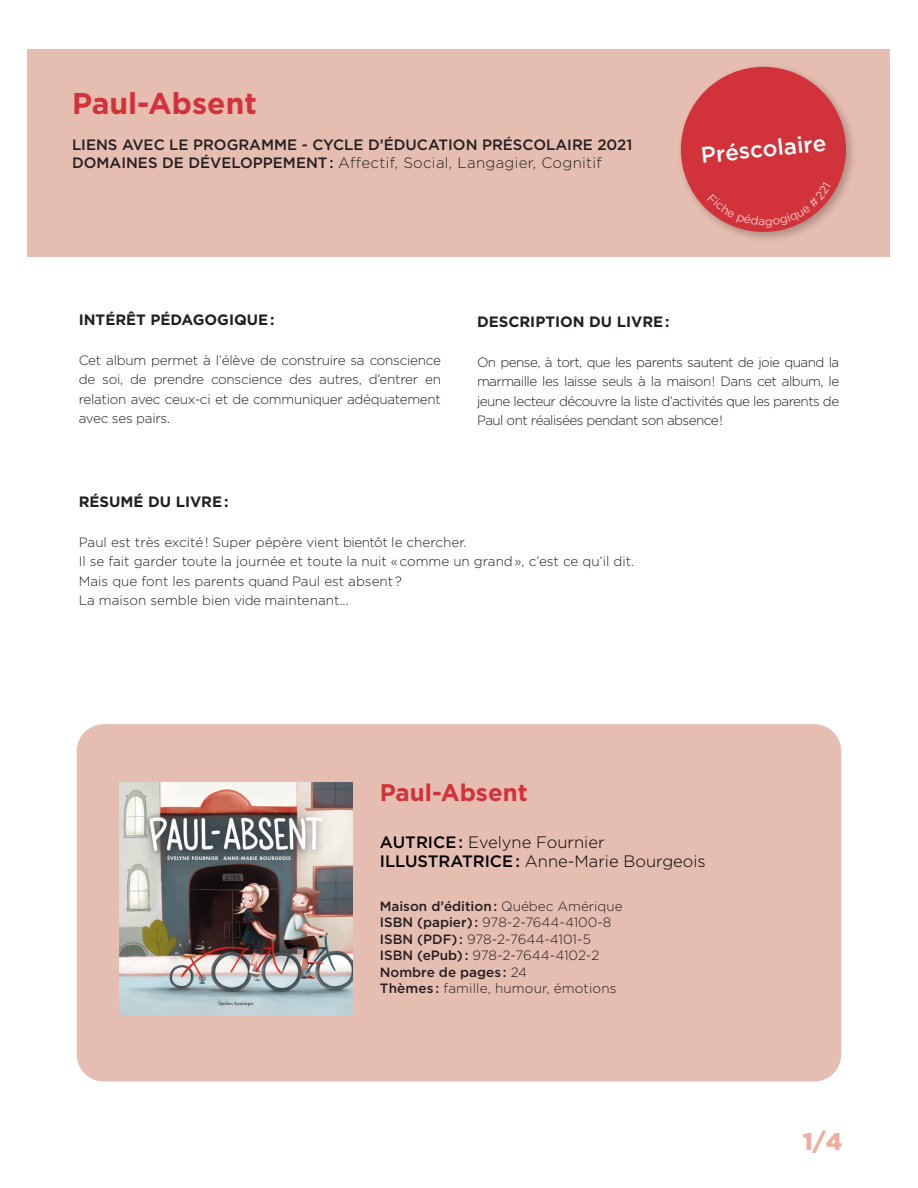
<style>
.page{position:relative;width:918px;height:1188px;background:#fff}
.page>*{position:absolute;margin:0;border:0;box-sizing:border-box;transform-origin:0 0}
.t1{font:700 30px "Gotham";color:#d2333a}
.Auteur_et_illustrate{font:700 24px "Gotham";color:#d2333a}
.t2{font:900 24px "Gotham";color:#ecaf9f}
.AvantLaLecture__VERT{font:500 22.5px "Gotham";color:#fff}
.Auteur_et_illustrate-2{font:300 16.5px "Gotham";color:#000}
.t3{font:300 15px "Gotham";letter-spacing:.02em;color:#231f20}
.t4{font:500 15px "Gotham";color:#231f20}
.DescriptionLivre{font:700 15px "Gotham";color:#231f20}
.DescriptionLivre-2{font:300 13.5px/19.5px "Gotham";letter-spacing:-.01em;color:#231f20;text-align:justify}
.Auteur_et_illustrate-3{font:300 13.5px "Gotham";color:#231f20}
.Auteur_et_illustrate-4{font:500 13.5px "Gotham";color:#231f20}
.s1{font-weight:500}
.s2{font-weight:300}
</style>
<div class="page">
<div style="left:28px;top:49px;width:862px;height:208px;background:#e6bdb1"></div>
<div style="left:77px;top:724px;width:764px;height:358px;background:#e6bdb1;border-radius:27px"></div>
<div style="left:676px;top:62px;width:181px;height:181px;background:#231f20;opacity:.3"></div>
<div style="left:681px;top:67px;width:165px;height:165px;background:#d2333a;border-radius:50%"></div>
<img style="left:119px;top:782px;width:233px;height:233px">
<svg style="left:708px;top:197px;width:123px;height:30px"></svg>
<p class="t1" style="left:72px;top:84px;width:186px">Paul-Absent</p>
<p class="t4" style="left:72px;top:135px;width:562px">LIENS AVEC LE PROGRAMME - CYCLE D’ÉDUCATION PRÉSCOLAIRE 2021</p>
<p class="t3" style="left:72px;top:154px;width:532px"><span class="s1">DOMAINES DE DÉVELOPPEMENT :</span> Affectif, Social, Langagier, Cognitif</p>
<p class="AvantLaLecture__VERT" style="left:699px;top:141px;width:127px;rotate:-6deg">Préscolaire</p>
<p class="DescriptionLivre" style="left:79px;top:310px;width:197px">INTÉRÊT PÉDAGOGIQUE :</p>
<p class="DescriptionLivre-2" style="left:79px;top:350px;width:364px">Cet album permet à l’élève de construire sa conscience de soi, de prendre conscience des autres, d’entrer en relation avec ceux-ci et de communiquer adéquatement avec ses pairs.</p>
<p class="DescriptionLivre" style="left:477px;top:312px;width:194px">DESCRIPTION DU LIVRE :</p>
<p class="DescriptionLivre-2" style="left:477px;top:352px;width:364px">On pense, à tort, que les parents sautent de joie quand la marmaille les laisse seuls à la maison! Dans cet album, le jeune lecteur découvre la liste d’activités que les parents de Paul ont réalisées pendant son absence!</p>
<p class="DescriptionLivre" style="left:79px;top:491px;width:151px">RÉSUMÉ DU LIVRE :</p>
<p class="DescriptionLivre-2" style="left:79px;top:532px;width:389px">Paul est très excité! Super pépère vient bientôt le chercher.</p>
<p class="DescriptionLivre-2" style="left:79px;top:551px;width:557px">Il se fait garder toute la journée et toute la nuit «comme un grand», c’est ce qu’il dit.</p>
<p class="DescriptionLivre-2" style="left:79px;top:571px;width:325px">Mais que font les parents quand Paul est absent?</p>
<p class="DescriptionLivre-2" style="left:79px;top:590px;width:272px">La maison semble bien vide maintenant...</p>
<p class="Auteur_et_illustrate" style="left:380px;top:777px;width:149px">Paul-Absent</p>
<p class="Auteur_et_illustrate-2" style="left:380px;top:833px;width:226px"><span class="s1">AUTRICE :</span> Evelyne Fournier</p>
<p class="Auteur_et_illustrate-2" style="left:380px;top:853px;width:328px"><span class="s1">ILLUSTRATRICE :</span> Anne-Marie Bourgeois</p>
<p class="Auteur_et_illustrate-4" style="left:380px;top:897px;width:244px">Maison d’édition : <span class="s2">Québec Amérique</span></p>
<p class="Auteur_et_illustrate-3" style="left:380px;top:915px;width:233px"><span class="s1">ISBN (papier) :</span> 978-2-7644-4100-8</p>
<p class="Auteur_et_illustrate-3" style="left:380px;top:932px;width:213px"><span class="s1">ISBN (PDF) :</span> 978-2-7644-4101-5</p>
<p class="Auteur_et_illustrate-3" style="left:380px;top:948px;width:221px"><span class="s1">ISBN (ePub) :</span> 978-2-7644-4102-2</p>
<p class="Auteur_et_illustrate-4" style="left:380px;top:963px;width:149px">Nombre de pages : <span class="s2">24</span></p>
<p class="Auteur_et_illustrate-3" style="left:380px;top:981px;width:238px"><span class="s1">Thèmes :</span> famille, humour, émotions</p>
<h2 class="t2" style="left:803px;top:1128px;width:41px">1/4</h2>
</div>
